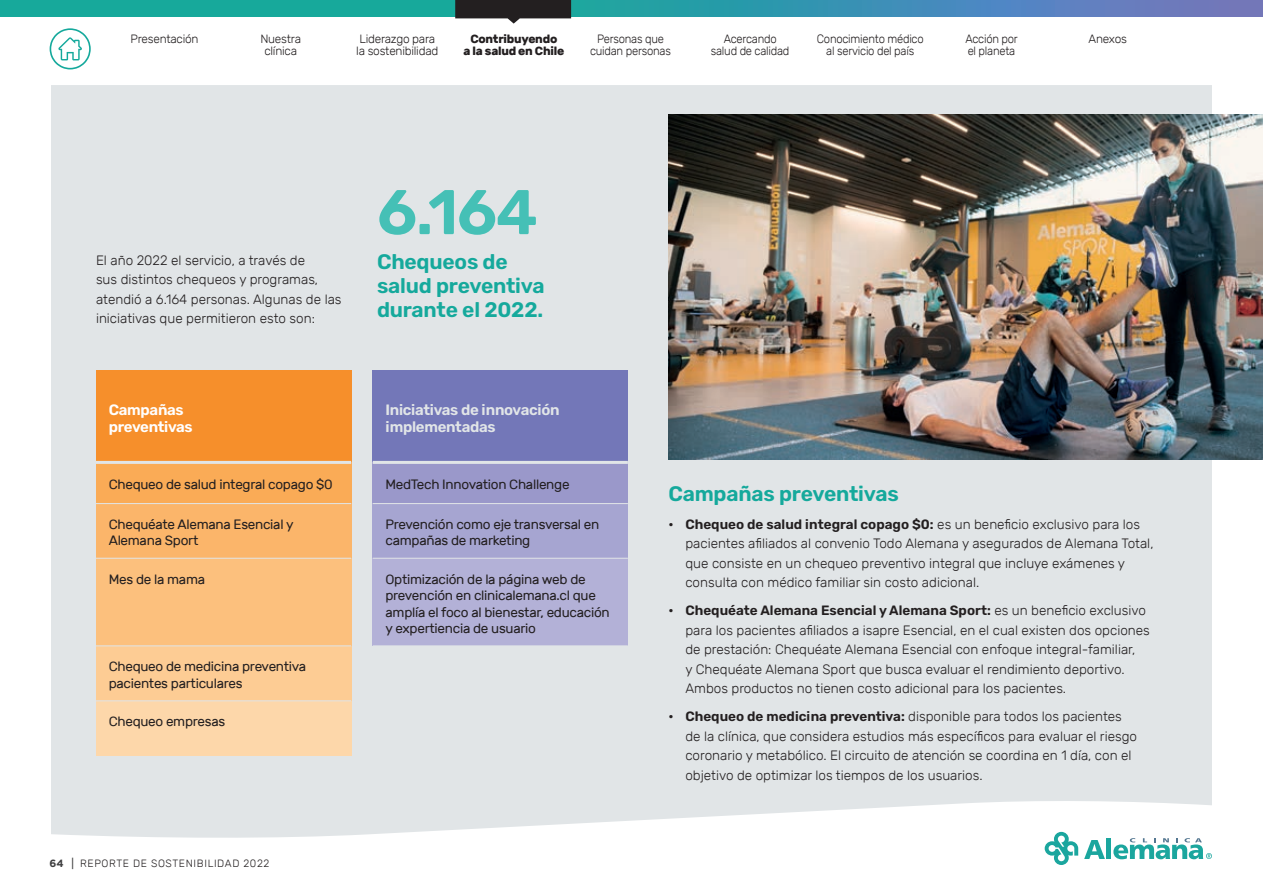
<style>
.page{position:relative;width:1263px;height:893px;background:#fff}
.page>*{position:absolute;margin:0;border:0;box-sizing:border-box;transform-origin:0 0}
.t1{font:600 63px "Rubik";color:#45c0b6}
.t2{font:600 21px/24px "Rubik";letter-spacing:-.01em;color:#15a99c}
.t3{font:600 15px/16.5px "Rubik";letter-spacing:-.02em;color:#e1e5e7}
.t4{font:600 15px/16.5px "Rubik";letter-spacing:-.02em;color:#fff}
.t5{font:300 13.5px/19.5px "Rubik";color:#231f20}
.t6{font:13.5px/16.5px "Rubik";letter-spacing:-.02em;color:#231f20}
.t7{font:300 12px/12px "Rubik";letter-spacing:-.02em;color:#231f20;text-align:center;scale:.94 1}
.t8{font:300 12px/12px "Rubik";letter-spacing:-.02em;color:#231f20}
.t9{font:700 12px/12px "Rubik";letter-spacing:-.02em;color:#231f20;text-align:center}
.t10{font:300 10.5px "Rubik";letter-spacing:.06em;color:#231f20}
.s1{font-family:"Gotham";font-weight:700;color:#3e3e3f}
.s2{font-weight:400;color:#3e3e3f}
.s3{font-weight:600}
</style>
<div class="page">
<svg style="left:0;top:0;width:1263px;height:16px;background:#3298aa"></svg>
<div style="left:51px;top:85px;width:1161px;height:754px;background:#e1e5e7"></div>
<svg style="left:1045px;top:832px;width:33px;height:33px"></svg>
<svg style="left:1084px;top:840px;width:21px;height:19px"></svg>
<div style="left:1106px;top:839px;width:5px;height:20px;background:#1ba69e"></div>
<svg style="left:1113px;top:838px;width:99px;height:21px"></svg>
<svg style="left:455px;top:0;width:116px;height:24px"></svg>
<svg style="left:50px;top:28px;width:41px;height:41px"></svg>
<div style="left:96px;top:370px;width:255px;height:92px;background:#f68f2b"></div>
<div style="left:373px;top:370px;width:255px;height:92px;background:#7377b8"></div>
<div style="left:96px;top:462px;width:255px;height:42px;background:#faab56"></div>
<div style="left:373px;top:462px;width:255px;height:42px;background:#9a98ca"></div>
<div style="left:96px;top:504px;width:255px;height:54px;background:#fbb56a"></div>
<div style="left:373px;top:504px;width:255px;height:54px;background:#a6a5d1"></div>
<div style="left:96px;top:558px;width:255px;height:88px;background:#fcc07d"></div>
<div style="left:373px;top:558px;width:255px;height:88px;background:#b3b1d7"></div>
<div style="left:96px;top:646px;width:255px;height:55px;background:#fdcc94"></div>
<div style="left:96px;top:701px;width:255px;height:55px;background:#fdd7aa"></div>
<hr style="left:96px;top:461px;width:255px;height:3px;background:#e1e5e7">
<hr style="left:96px;top:503px;width:255px;height:1px;background:#e1e5e7">
<hr style="left:96px;top:558px;width:255px;height:1px;background:#e1e5e7">
<hr style="left:96px;top:645px;width:255px;height:1px;background:#e1e5e7">
<hr style="left:96px;top:700px;width:255px;height:1px;background:#e1e5e7">
<hr style="left:373px;top:461px;width:255px;height:3px;background:#e1e5e7">
<hr style="left:373px;top:503px;width:255px;height:1px;background:#e1e5e7">
<hr style="left:373px;top:558px;width:255px;height:1px;background:#e1e5e7">
<hr style="left:373px;top:645px;width:255px;height:1px;background:#e1e5e7">
<hr style="left:373px;top:700px;width:255px;height:1px;background:#e1e5e7">
<img style="left:668px;top:114px;width:595px;height:345px">
<p class="t8" style="left:131px;top:33px;width:69px">Presentación</p>
<p class="t8" style="left:260px;top:33px;width:42px;text-align:center">Nuestra clínica</p>
<p class="t7" style="left:590px;top:33px;width:88px">Personas que cuidan personas</p>
<p class="t7" style="left:711px;top:33px;width:85px">Acercando salud de calidad</p>
<p class="t7" style="left:817px;top:33px;width:115px">Conocimiento médico al servicio del país</p>
<p class="t7" style="left:965px;top:33px;width:57px;text-align:left">Acción por el planeta</p>
<p class="t8" style="left:1088px;top:33px;width:40px">Anexos</p>
<p class="t8" style="left:356px;top:33px;width:84px">Liderazgo para la sostenibilidad</p>
<p class="t9" style="left:463px;top:33px;width:102px">Contribuyendo<br>a la salud en Chile</p>
<h1 class="t1" style="left:377px;top:177px;width:162px">6.164</h1>
<p class="t5" style="left:96px;top:250px;width:247px">El año 2022 el servicio, a través de<br>sus distintos chequeos y programas, atendió a 6.164 personas. Algunas de las iniciativas que permitieron esto son:</p>
<h2 class="t2" style="left:377px;top:250px;width:169px">Chequeos de salud preventiva durante el 2022.</h2>
<p class="t4" style="left:109px;top:402px;width:85px">Campañas preventivas</p>
<p class="t3" style="left:385px;top:402px;width:176px">Iniciativas de innovación implementadas</p>
<p class="t6" style="left:109px;top:476px;width:225px">Chequeo de salud integral copago $0</p>
<p class="t6" style="left:385px;top:476px;width:186px">MedTech Innovation Challenge</p>
<p class="t6" style="left:109px;top:516px;width:186px">Chequéate Alemana Esencial y<br>Alemana Sport</p>
<p class="t6" style="left:385px;top:516px;width:215px">Prevención como eje transversal en campañas de marketing</p>
<p class="t6" style="left:109px;top:571px;width:98px">Mes de la mama</p>
<p class="t6" style="left:385px;top:571px;width:226px">Optimización de la página web de prevención en clinicalemana.cl que amplía el foco al bienestar, educación y expertiencia de usuario</p>
<p class="t6" style="left:109px;top:659px;width:199px">Chequeo de medicina preventiva pacientes particulares</p>
<p class="t6" style="left:109px;top:713px;width:118px">Chequeo empresas</p>
<p class="t10" style="left:50px;top:857px;width:221px"><span class="s1">64</span> <span class="s2">|</span> REPORTE DE SOSTENIBILIDAD 2022</p>
<h2 class="t2" style="left:668px;top:482px;width:232px">Campañas preventivas</h2>
<p class="t5" style="left:685px;top:515px;width:470px;text-indent:-17px"><span class="s3">• Chequeo de salud integral copago $0:</span> es un beneficio exclusivo para los pacientes afiliados al convenio Todo Alemana y asegurados de Alemana Total, que consiste en un chequeo preventivo integral que incluye exámenes y consulta con médico familiar sin costo adicional.</p>
<p class="t5" style="left:685px;top:601px;width:466px;text-indent:-17px"><span class="s3">• Chequéate Alemana Esencial y Alemana Sport:</span> es un beneficio exclusivo para los pacientes afiliados a isapre Esencial, en el cual existen dos opciones de prestación: Chequéate Alemana Esencial con enfoque integral-familiar,<br>y Chequéate Alemana Sport que busca evaluar el rendimiento deportivo.<br>Ambos productos no tienen costo adicional para los pacientes.</p>
<p class="t5" style="left:685px;top:707px;width:453px;text-indent:-17px"><span class="s3">• Chequeo de medicina preventiva:</span> disponible para todos los pacientes de la clínica, que considera estudios más específicos para evaluar el riesgo coronario y metabólico. El circuito de atención se coordina en 1 día, con el objetivo de optimizar los tiempos de los usuarios.</p>
</div>
